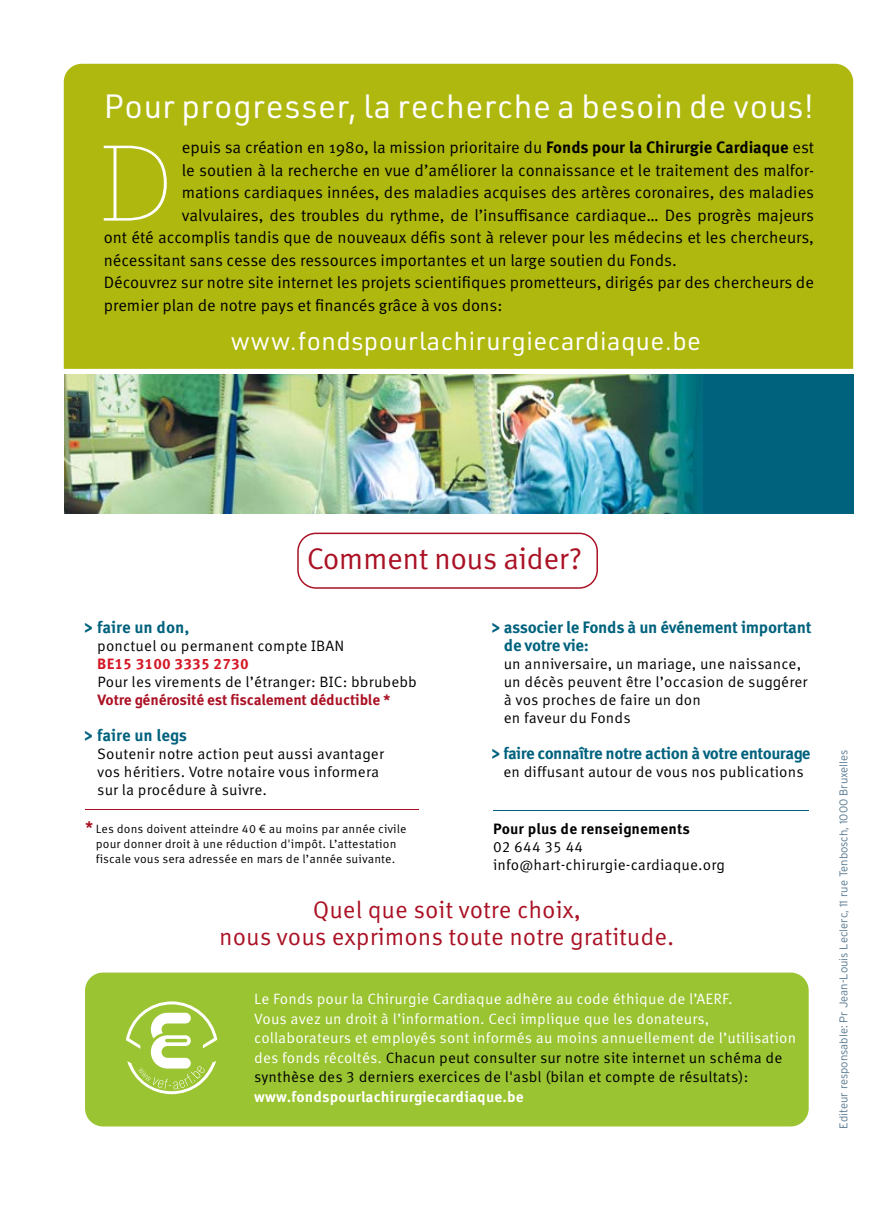
<style>
.page{position:relative;width:893px;height:1212px;background:#fff}
.page>*{position:absolute;margin:0;border:0;box-sizing:border-box;transform-origin:0 0}
.t1{font:100 112.8px "Jubilat";color:#fff}
.t2{font:33px "URWDIN";letter-spacing:.02em;color:#fff}
.t3{font:30px "Meta Correspondence Pro";letter-spacing:-.02em;color:#aa1124}
.t4{font:25.5px "URWDIN";letter-spacing:.02em;color:#fff}
.t5{font:24px/27px "Meta Correspondence Pro";color:#aa1124;text-align:center}
.t6{font:16.5px "Meta Pro Norm";color:#000}
.t7{font:700 16.5px/18px "Meta Correspondence Pro";letter-spacing:-.03em;color:#00627d}
.t8{font:700 16.5px "Meta Correspondence Pro";color:#00627d}
.t9{font:700 16.5px "Meta Correspondence Pro";letter-spacing:-.005em;color:#00627d}
.t10{font:15px/18px "Meta Correspondence Pro";letter-spacing:.01em;color:#000}
.t11{font:15px/19.5px "Meta Correspondence Pro";letter-spacing:.01em;color:#fff}
.t12{font:700 15px "Meta Correspondence Pro";letter-spacing:-.01em;color:#aa1124}
.t13{font:700 15px "Meta Correspondence Pro";letter-spacing:.01em;color:#fff}
.t14{font:700 15px "Meta Correspondence Pro";letter-spacing:.01em;color:#000}
.t15{font:700 15px "Meta Correspondence Pro";letter-spacing:.01em;color:#d51726}
.t16{font:12px/15px "Meta Correspondence Pro";letter-spacing:.01em;color:#000;text-align:center}
.t17{font:300 11.25px "Interstate";color:#587991}
.s1{font-family:"Meta Pro";font-weight:700}
.s2{font-weight:700;font-size:16.5px;color:#aa1124}
.s3{color:#000}
</style>
<div class="page">
<div style="left:64px;top:64px;width:789px;height:305px;background:#afb80f"></div>
<div style="left:64px;top:374px;width:789px;height:140px;background:#00627d"></div>
<img style="left:64px;top:374px;width:638px;height:140px">
<div style="left:85px;top:972px;width:724px;height:154px;background:#9ac431;border-radius:18px"></div>
<hr style="left:85px;top:809px;width:333px;height:1px;background:#aa1124">
<hr style="left:493px;top:810px;width:316px;height:1px;background:#00627d">
<svg style="left:297px;top:533px;width:301px;height:56px"></svg>
<svg style="left:126px;top:1001px;width:91px;height:93px"></svg>
<h2 class="t2" style="left:104px;top:84px;width:712px">Pour progresser, la recherche a besoin de vous!</h2>
<h1 class="t1" style="left:101px;top:113px;width:71px">D</h1>
<p class="t6" style="left:182px;top:135px;width:634px">epuis sa création en 1980, la mission prioritaire du <span class="s1">Fonds pour la Chirurgie Cardiaque</span> est</p>
<p class="t6" style="left:182px;top:157px;width:634px">le soutien à la recherche en vue d’améliorer la connaissance et le traitement des malfor-</p>
<p class="t6" style="left:182px;top:180px;width:634px">mations cardiaques innées, des maladies acquises des artères coronaires, des maladies</p>
<p class="t6" style="left:182px;top:202px;width:634px">valvulaires, des troubles du rythme, de l’insuffisance cardiaque… Des progrès majeurs</p>
<p class="t6" style="left:104px;top:225px;width:712px">ont été accomplis tandis que de nouveaux défis sont à relever pour les médecins et les chercheurs,</p>
<p class="t6" style="left:104px;top:247px;width:574px">nécessitant sans cesse des ressources importantes et un large soutien du Fonds.</p>
<p class="t6" style="left:104px;top:270px;width:712px">Découvrez sur notre site internet les projets scientifiques prometteurs, dirigés par des chercheurs de</p>
<p class="t6" style="left:104px;top:292px;width:400px">premier plan de notre pays et financés grâce à vos dons:</p>
<h3 class="t4" style="left:230px;top:324px;width:472px">www.fondspourlachirurgiecardiaque.be</h3>
<h3 class="t3" style="left:307px;top:536px;width:277px">Comment nous aider ?</h3>
<p class="t8" style="left:84px;top:614px;width:107px">&gt; faire un don,</p>
<p class="t10" style="left:97px;top:635px;width:249px">ponctuel ou permanent compte IBAN</p>
<p class="t15" style="left:97px;top:652px;width:153px">BE15 3100 3335 2730</p>
<p class="t10" style="left:97px;top:671px;width:321px">Pour les virements de l’étranger: BIC: bbrubebb</p>
<p class="t12" style="left:97px;top:688px;width:295px">Votre générosité est fiscalement déductible *</p>
<p class="t9" style="left:84px;top:722px;width:105px">&gt; faire un legs</p>
<p class="t10" style="left:97px;top:743px;width:288px">Soutenir notre action peut aussi avantager vos héritiers. Votre notaire vous informera sur la procédure à suivre.</p>
<p class="t7" style="left:504px;top:618px;width:309px;text-indent:-13px">&gt; associer le Fonds à un événement important de votre vie:</p>
<p class="t10" style="left:504px;top:654px;width:305px">un anniversaire, un mariage, une naissance, un décès peuvent être l’occasion de suggérer à vos proches de faire un don<br>en faveur du Fonds</p>
<p class="t7" style="left:491px;top:744px;width:321px">&gt; faire connaître notre action à votre entourage</p>
<p class="t10" style="left:503px;top:762px;width:302px">en diffusant autour de vous nos publications</p>
<p class="t16" style="left:85px;top:821px;width:323px"><span class="s2">*</span> Les dons doivent atteindre 40 € au moins par année civile pour donner droit à une réduction d'impôt. L’attestation fiscale vous sera adressée en mars de l’année suivante.</p>
<h3 class="t5" style="left:219px;top:895px;width:457px">Quel que soit votre choix,<br>nous vous exprimons toute notre gratitude.</h3>
<p class="t14" style="left:493px;top:816px;width:199px">Pour plus de renseignements</p>
<p class="t10" style="left:493px;top:836px;width:234px">02 644 35 44 info@hart-chirurgie-cardiaque.org</p>
<p class="t11" style="left:254px;top:988px;width:543px">Le Fonds pour la Chirurgie Cardiaque adhère au code éthique de l’AERF.<br>Vous avez un droit à l’information. Ceci implique que les donateurs, collaborateurs et employés sont informés au moins annuellement de l’utilisation des fonds récoltés. <span class="s3">Chacun peut consulter sur notre site internet un schéma de synthèse des 3 derniers exercices de l'asbl (bilan et compte de résultats):</span></p>
<p class="t13" style="left:254px;top:1085px;width:271px">www.fondspourlachirurgiecardiaque.be</p>
<p class="t17" style="left:837px;top:1129px;width:381px;rotate:-90deg">Editeur responsable: Pr Jean-Louis Leclerc, 11 rue Tenbosch, 1000 Bruxelles</p>
</div>
